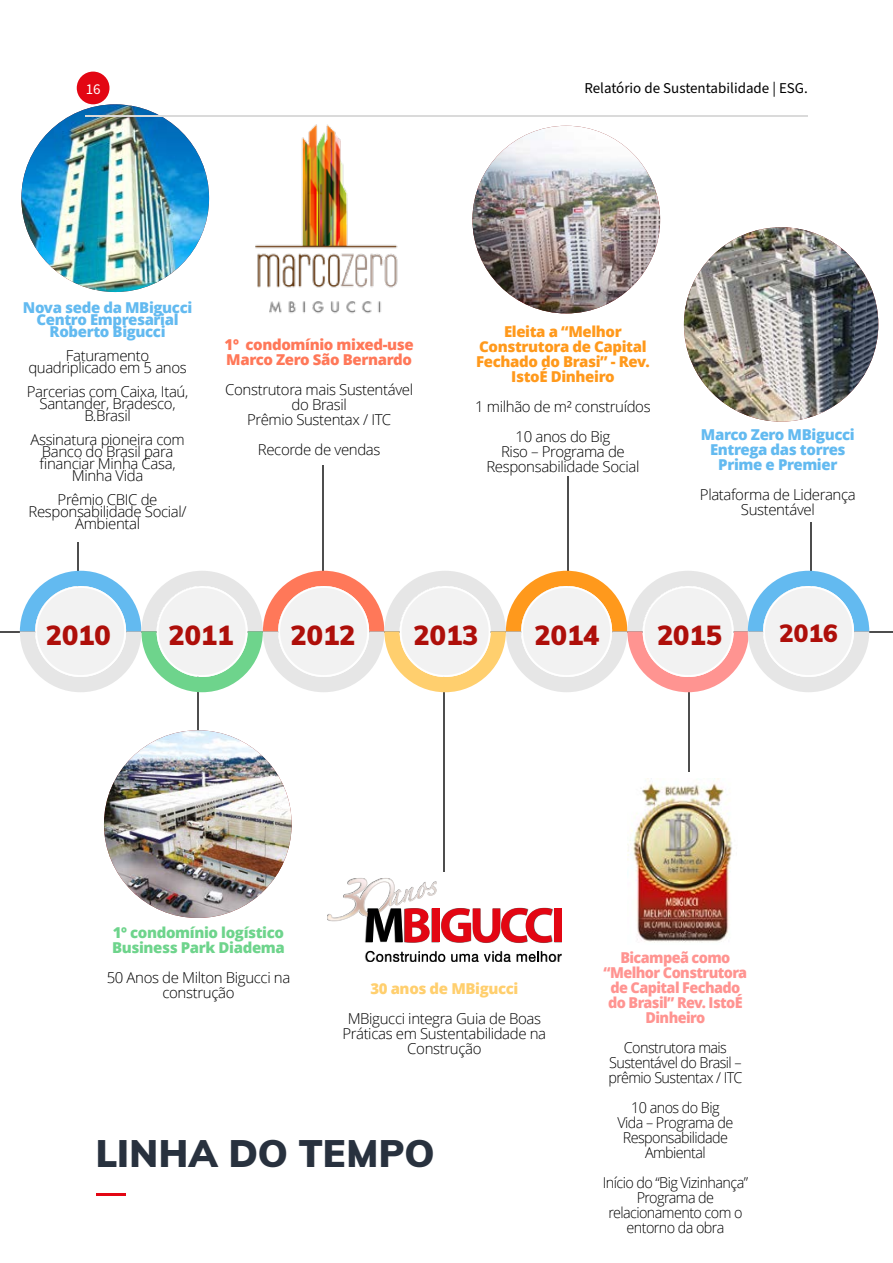
<style>
.page{position:relative;width:893px;height:1263px;background:#fff}
.page>*{position:absolute;margin:0;border:0;box-sizing:border-box;transform-origin:0 0}
.t1{font:900 37.5px "Muli";letter-spacing:.01em;color:#28313e}
.t2{font:900 27px "Muli";color:#ae0f0a}
.t3{font:900 24.3px "Muli";color:#ae0f0a}
.t4{font:300 15px/12px "Open Sans";letter-spacing:-.025em;color:#000;text-align:center}
.t5{font:300 15px/15px "Open Sans";letter-spacing:-.025em;color:#000;text-align:center;scale:.96 1}
.t6{font:800 15px/15px "Open Sans";letter-spacing:-.025em;color:#63baf0;text-align:center}
.t7{font:800 15px/15px "Open Sans";letter-spacing:-.04em;color:#ff9491;text-align:center;scale:.96 1}
.t8{font:800 15px/15px "Open Sans";letter-spacing:-.025em;color:#ff991c;text-align:center}
.t9{font:800 15px/15px "Open Sans";letter-spacing:-.025em;color:#ff7859}
.t10{font:800 15px/15px "Open Sans";letter-spacing:-.025em;color:#6ed48c}
.t11{font:15px "Source Sans Pro";color:#000}
.t12{font:800 15px "Open Sans";letter-spacing:-.025em;color:#ffcf6e}
.t13{font:15px "Source Sans Pro";color:#fff}
</style>
<div class="page">
<hr style="left:811px;top:523px;width:1px;height:146px;background:#4d4d4d">
<img style="left:684px;top:227px;width:194px;height:195px;border-radius:97px">
<hr style="left:78px;top:542px;width:1px;height:103px;background:#4d4d4d">
<hr style="left:322px;top:465px;width:2px;height:146px;background:#4d4d4d">
<hr style="left:567px;top:476px;width:2px;height:172px;background:#4d4d4d">
<hr style="left:197px;top:596px;width:1px;height:146px;background:#4d4d4d">
<hr style="left:444px;top:602px;width:1px;height:270px;background:#4d4d4d">
<hr style="left:688px;top:626px;width:1px;height:146px;background:#4d4d4d">
<hr style="left:0;top:631px;width:893px;height:1px;background:#4d4d4d">
<svg style="left:20px;top:571px;width:849px;height:121px"></svg>
<div style="left:765px;top:588px;width:87px;height:87px;background:#f2f2f2;border-radius:50%"></div>
<img style="left:255px;top:124px;width:143px;height:190px">
<img style="left:21px;top:104px;width:188px;height:188px;border-radius:94px">
<img style="left:472px;top:126px;width:188px;height:187px;border-radius:94px">
<img style="left:104px;top:730px;width:188px;height:188px;border-radius:94px">
<svg style="left:327px;top:878px;width:225px;height:65px"></svg>
<div style="left:554px;top:908px;width:7px;height:34px;background:#e30613"></div>
<svg style="left:366px;top:951px;width:79px;height:11px"></svg>
<svg style="left:451px;top:954px;width:27px;height:8px"></svg>
<svg style="left:484px;top:951px;width:26px;height:11px"></svg>
<svg style="left:517px;top:951px;width:44px;height:11px"></svg>
<img style="left:627px;top:778px;width:105px;height:165px">
<hr style="left:96px;top:1193px;width:29px;height:2px;background:#e30613">
<div style="left:77px;top:72px;width:32px;height:32px;background:#e30613;border-radius:50%"></div>
<hr style="left:85px;top:115px;width:723px;height:2px;background:#dadada">
<p class="t13" style="left:86px;top:79px;width:16px">16</p>
<p class="t11" style="left:584px;top:78px;width:225px">Relatório de Sustentabilidade | ESG.</p>
<p class="t6" style="left:23px;top:301px;width:171px;line-height:12px">Nova sede da MBigucci<br>Centro Empresarial<br>Roberto Bigucci</p>
<p class="t4" style="left:28px;top:349px;width:160px">Faturamento quadriplicado em 5 anos</p>
<p class="t4" style="left:27px;top:385px;width:163px">Parcerias com Caixa, Itaú,<br>Santander, Bradesco,<br>B.Brasil</p>
<p class="t4" style="left:30px;top:433px;width:156px">Assinatura pioneira com<br>Banco do Brasil para financiar Minha Casa,<br>Minha Vida</p>
<p class="t4" style="left:29px;top:493px;width:159px">Prêmio CBIC de<br>Responsabilidade Social/<br>Ambiental</p>
<p class="t9" style="left:225px;top:337px;width:191px">1º condomínio mixed-use<br>Marco Zero São Bernardo</p>
<p class="t4" style="left:225px;top:382px;width:189px;line-height:15px">Construtora mais Sustentável do Brasil<br>Prêmio Sustentax / ITC</p>
<p class="t4" style="left:258px;top:443px;width:124px">Recorde de vendas</p>
<p class="t8" style="left:476px;top:323px;width:175px">Eleita a “Melhor<br>Construtora de Capital<br>Fechado do Brasi” - Rev.<br>IstoÉ Dinheiro</p>
<p class="t4" style="left:475px;top:391px;width:177px;line-height:30px">1 milhão de m² construídos<br>10 anos do Big</p>
<p class="t4" style="left:486px;top:444px;width:155px;line-height:15px">Riso – Programa de<br>Responsabilidade Social</p>
<p class="t6" style="left:701px;top:426px;width:155px">Marco Zero MBigucci<br>Entrega das torres<br>Prime e Premier</p>
<p class="t4" style="left:700px;top:486px;width:157px;line-height:15px">Plataforma de Liderança<br>Sustentável</p>
<h2 class="t2" style="left:46px;top:615px;width:66px">2010</h2>
<h2 class="t2" style="left:169px;top:615px;width:66px">2011</h2>
<h2 class="t2" style="left:291px;top:615px;width:66px">2012</h2>
<h2 class="t2" style="left:414px;top:615px;width:66px">2013</h2>
<h2 class="t2" style="left:535px;top:615px;width:66px">2014</h2>
<h2 class="t2" style="left:657px;top:615px;width:66px">2015</h2>
<h3 class="t3" style="left:779px;top:615px;width:60px">2016</h3>
<p class="t10" style="left:112px;top:924px;width:174px">1º condomínio logístico<br>Business Park Diadema</p>
<p class="t4" style="left:107px;top:970px;width:185px;line-height:15px">50 Anos de Milton Bigucci na construção</p>
<p class="t12" style="left:370px;top:977px;width:150px">30 anos de MBigucci</p>
<p class="t4" style="left:343px;top:1011px;width:205px;line-height:15px">MBigucci integra Guia de Boas<br>Práticas em Sustentabilidade na<br>Construção</p>
<h1 class="t1" style="left:96px;top:1126px;width:341px">LINHA DO TEMPO</h1>
<p class="t7" style="left:603px;top:949px;width:151px">Bicampeã como “Melhor Construtora de Capital Fechado do Brasil” Rev. IstoÉ<br>Dinheiro</p>
<p class="t5" style="left:608px;top:1039px;width:141px">Construtora mais<br>Sustentável do Brasil – prêmio Sustentax / ITC</p>
<p class="t5" style="left:617px;top:1099px;width:122px">10 anos do Big<br>Vida – Programa de<br>Responsabilidade<br>Ambiental</p>
<p class="t5" style="left:603px;top:1174px;width:153px">Início do “Big Vizinhança”<br>Programa de relacionamento com o entorno da obra</p>
</div>
